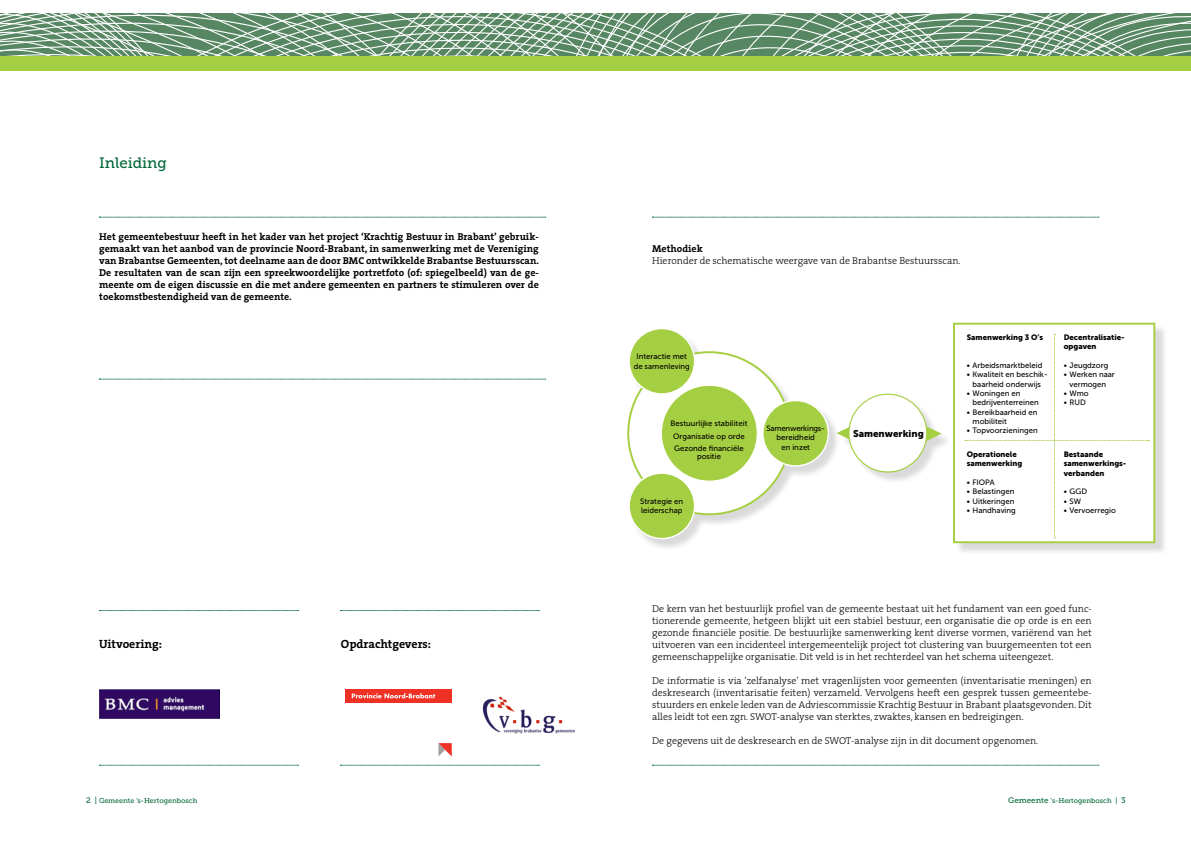
<style>
.page{position:relative;width:1191px;height:842px;background:#fff}
.page>*{position:absolute;margin:0;border:0;box-sizing:border-box;transform-origin:0 0}
.t1{font:15px "Museo Slab 500";color:#006838}
.t2{font:700 12px "The Serif";color:#000}
.t3{font:300 10px/12px "The Serif";color:#000;text-align:justify}
.t4{font:700 10px/12px "The Serif";color:#000;text-align:justify}
.t5{font:9.7px "Museo Sans 900";color:#000}
.t6{font:7.8px/9.3px "Museo Sans 500";color:#000;text-align:center}
.t7{font:7.8px/9.3px "Museo Sans 900";color:#000}
.t8{font:7px "Museo Slab 500";color:#006838}
.s1{font-size:8px}
</style>
<div class="page">
<div style="left:0;top:50px;width:1191px;height:20px;background:#a5cf42"></div>
<svg style="left:0;top:13px;width:1191px;height:42px;background:#81a48a"></svg>
<div style="left:629px;top:324px;width:538px;height:232px;background:#000;opacity:.15"></div>
<svg style="left:836px;top:421px;width:105px;height:25px"></svg>
<div style="left:849px;top:394px;width:77px;height:78px;background:#fff;border-radius:50%"></div>
<div style="left:848px;top:394px;width:79px;height:78px;border:1px solid #a5cf42;border-radius:50%"></div>
<div style="left:628px;top:352px;width:162px;height:162px;background:#fff;border-radius:50%"></div>
<div style="left:629px;top:328px;width:65px;height:66px;background:#a5cf42;border-radius:50%"></div>
<div style="left:628px;top:328px;width:67px;height:67px;border:1px solid #fff;border-radius:50%"></div>
<div style="left:629px;top:473px;width:65px;height:66px;background:#a5cf42;border-radius:50%"></div>
<div style="left:628px;top:472px;width:67px;height:67px;border:1px solid #fff;border-radius:50%"></div>
<div style="left:763px;top:400px;width:65px;height:66px;background:#a5cf42;border-radius:50%"></div>
<div style="left:762px;top:400px;width:67px;height:67px;border:1px solid #fff;border-radius:50%"></div>
<div style="left:661px;top:385px;width:96px;height:96px;background:#a5cf42;border-radius:50%"></div>
<div style="left:953px;top:323px;width:202px;height:220px;background:#fff;border:2px solid #a5cf42"></div>
<svg style="left:965px;top:334px;width:184px;height:205px"></svg>
<svg style="left:99px;top:217px;width:447px;height:1px"></svg>
<svg style="left:652px;top:217px;width:446px;height:1px"></svg>
<svg style="left:652px;top:765px;width:446px;height:1px"></svg>
<svg style="left:99px;top:379px;width:447px;height:1px"></svg>
<svg style="left:99px;top:765px;width:199px;height:1px"></svg>
<svg style="left:99px;top:610px;width:199px;height:1px"></svg>
<svg style="left:340px;top:765px;width:199px;height:1px"></svg>
<svg style="left:340px;top:610px;width:199px;height:1px"></svg>
<img style="left:482px;top:696px;width:93px;height:38px">
<svg style="left:438px;top:743px;width:14px;height:13px"></svg>
<div style="left:345px;top:690px;width:107px;height:13px;background:#ee3124"></div>
<svg style="left:352px;top:693px;width:83px;height:5px"></svg>
<img style="left:99px;top:690px;width:120px;height:28px">
<h1 class="t1" style="left:99px;top:154px;width:69px">Inleiding</h1>
<p class="t4" style="left:99px;top:230px;width:441px">Het gemeentebestuur heeft in het kader van het project ‘Krachtig Bestuur in Brabant’ gebruik&shy;gemaakt van het aanbod van de provincie Noord-Brabant, in samenwerking met de Vereniging van Brabantse Gemeenten, tot deelname aan de door BMC ontwikkelde Brabantse Bestuursscan.<br>De resultaten van de scan zijn een spreekwoordelijke portretfoto (of: spiegelbeeld) van de ge&shy;meente om de eigen discussie en die met andere gemeenten en partners te stimuleren over de toekomstbestendigheid van de gemeente.</p>
<p class="t2" style="left:99px;top:634px;width:65px">Uitvoering:</p>
<p class="t2" style="left:341px;top:634px;width:92px">Opdrachtgevers:</p>
<p class="t4" style="left:652px;top:242px;width:52px">Methodiek</p>
<p class="t3" style="left:652px;top:254px;width:310px">Hieronder de schematische weergave van de Brabantse Bestuursscan.</p>
<p class="t7" style="left:966px;top:332px;width:78px">Samenwerking 3 O’s</p>
<p class="t6" style="left:966px;top:361px;width:77px">• Arbeidsmarktbeleid</p>
<p class="t6" style="left:966px;top:370px;width:82px">• Kwaliteit en beschik&shy;baarheid onderwijs</p>
<p class="t6" style="left:972px;top:389px;width:68px;text-align:left;text-indent:-6px">• Woningen en bedrijventerreinen</p>
<p class="t6" style="left:972px;top:407px;width:66px;text-align:left;text-indent:-6px">• Bereikbaarheid en mobiliteit</p>
<p class="t6" style="left:966px;top:426px;width:73px">• Topvoorzieningen</p>
<p class="t6" style="left:633px;top:352px;width:58px">Interactie met de samenleving</p>
<p class="t6" style="left:670px;top:418px;width:78px;line-height:12.2px">Bestuurlijke stabiliteit<br>Organisatie op orde<br>Gezonde financiële</p>
<p class="t6" style="left:697px;top:451px;width:25px">positie</p>
<p class="t7" style="left:966px;top:449px;width:57px">Operationele samenwerking</p>
<p class="t6" style="left:966px;top:478px;width:29px">• FIOPA</p>
<p class="t6" style="left:966px;top:487px;width:49px">• Belastingen</p>
<p class="t6" style="left:966px;top:496px;width:49px">• Uitkeringen</p>
<p class="t6" style="left:966px;top:506px;width:51px">• Handhaving</p>
<p class="t6" style="left:766px;top:423px;width:60px">Samenwerkings&shy;bereidheid<br>en inzet</p>
<p class="t5" style="left:853px;top:428px;width:72px">Samenwerking</p>
<p class="t6" style="left:640px;top:496px;width:44px;text-align:left">Strategie en leiderschap</p>
<p class="t7" style="left:1063px;top:332px;width:63px">Decentralisatie&shy;opgaven</p>
<p class="t6" style="left:1063px;top:361px;width:46px">• Jeugdzorg</p>
<p class="t6" style="left:1063px;top:370px;width:53px">• Werken naar vermogen</p>
<p class="t6" style="left:1063px;top:389px;width:27px">• Wmo</p>
<p class="t6" style="left:1063px;top:398px;width:24px">• RUD</p>
<p class="t7" style="left:1063px;top:449px;width:64px">Bestaande samenwerkings&shy;verbanden</p>
<p class="t6" style="left:1063px;top:487px;width:25px">• GGD</p>
<p class="t6" style="left:1063px;top:496px;width:19px">• SW</p>
<p class="t6" style="left:1063px;top:506px;width:54px">• Vervoerregio</p>
<p class="t3" style="left:652px;top:602px;width:441px">De kern van het bestuurlijk profiel van de gemeente bestaat uit het fundament van een goed func&shy;tionerende gemeente, hetgeen blijkt uit een stabiel bestuur, een organisatie die op orde is en een gezonde financiële positie. De bestuurlijke samenwerking kent diverse vormen, variërend van het uitvoeren van een incidenteel intergemeentelijk project tot clustering van buurgemeenten tot een gemeenschappelijke organisatie. Dit veld is in het rechterdeel van het schema uiteengezet.</p>
<p class="t3" style="left:652px;top:674px;width:441px">De informatie is via ‘zelfanalyse’ met vragenlijsten voor gemeenten (inventarisatie meningen) en deskresearch (inventarisatie feiten) verzameld. Vervolgens heeft een gesprek tussen gemeentebe&shy;stuurders en enkele leden van de Adviescommissie Krachtig Bestuur in Brabant plaatsgevonden. Dit alles leidt tot een zgn. SWOT-analyse van sterktes, zwaktes, kansen en bedreigingen.</p>
<p class="t3" style="left:652px;top:734px;width:388px">De gegevens uit de deskresearch en de SWOT-analyse zijn in dit document opgenomen.</p>
<p class="t8" style="left:86px;top:797px;width:113px"><span class="s1">2 |</span> Gemeente ‘s-Hertogenbosch</p>
<p class="t8" style="left:1008px;top:797px;width:119px"><span class="s1">Gemeente</span> ‘s-Hertogenbosch | <span class="s1">3</span></p>
</div>
